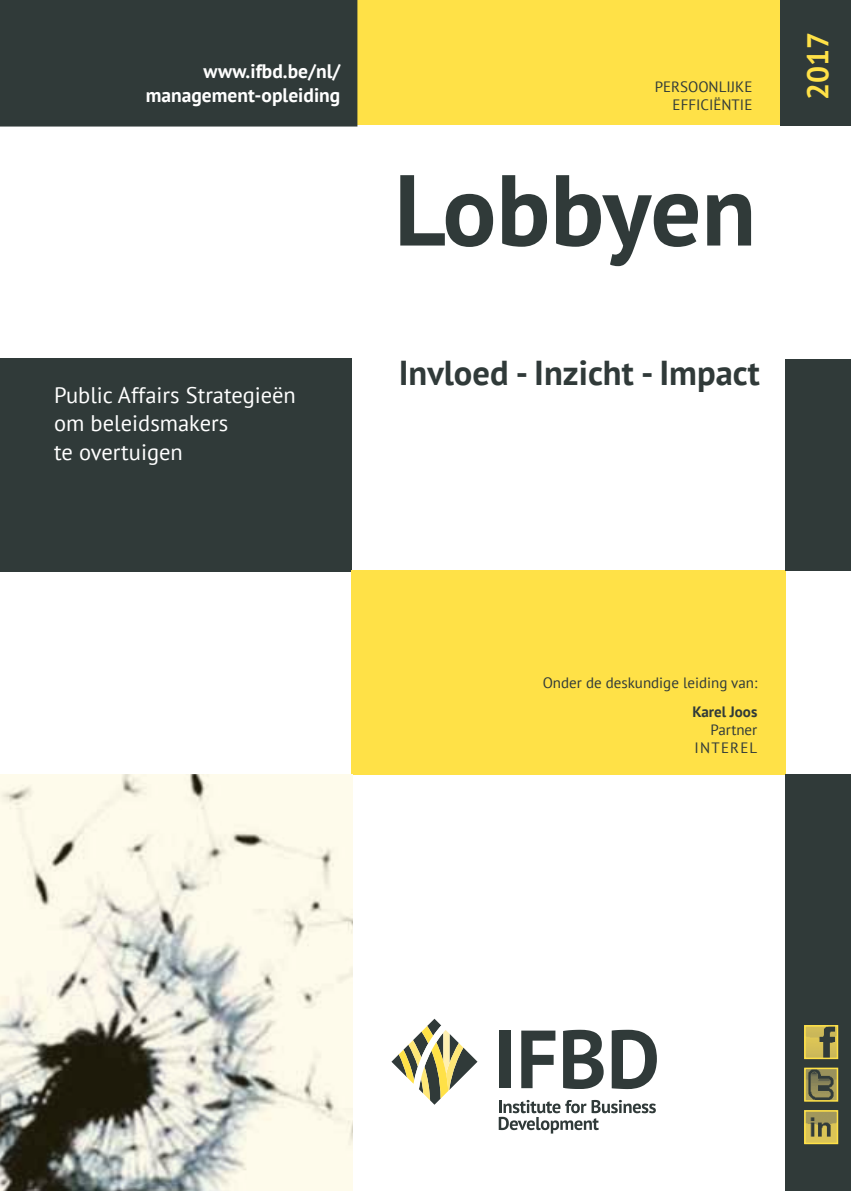
<style>
.page{position:relative;width:851px;height:1191px;background:#fff}
.page>*{position:absolute;margin:0;border:0;box-sizing:border-box;transform-origin:0 0}
.t1{font:700 100.5px "PT Sans";letter-spacing:-.01em;color:#303a39}
.t2{font:700 34.5px "PT Sans";color:#303a39}
.t3{font:700 30px "PT Sans";color:#ffe147}
.t4{font:22.5px/28.5px "PT Sans";color:#fff}
.t5{font:700 19.5px/24px "PT Sans";color:#fff;text-align:right}
.t6{font:15px/18px "PT Sans";color:#303a39;text-align:right}
.t7{font:15px/18px "PT Sans";letter-spacing:.055em;color:#303a39;text-align:right}
.t8{font:700 15px "PT Sans";color:#303a39}
</style>
<div class="page">
<div style="left:357px;top:0;width:432px;height:125px;background:#ffe147"></div>
<div style="left:0;top:358px;width:351px;height:213px;background:#303a39"></div>
<div style="left:352px;top:571px;width:433px;height:204px;background:#ffe147"></div>
<svg style="left:391px;top:1018px;width:86px;height:86px"></svg>
<div style="left:499px;top:1030px;width:11px;height:58px;background:#303a39"></div>
<svg style="left:521px;top:1030px;width:34px;height:58px"></svg>
<svg style="left:563px;top:1029px;width:40px;height:60px"></svg>
<svg style="left:611px;top:1029px;width:45px;height:60px"></svg>
<svg style="left:498px;top:1100px;width:157px;height:33px"></svg>
<img style="left:0;top:775px;width:352px;height:416px">
<div style="left:785px;top:359px;width:65px;height:211px;background:#303a39"></div>
<div style="left:780px;top:0;width:70px;height:125px;background:#303a39"></div>
<div style="left:785px;top:775px;width:65px;height:416px;background:#303a39"></div>
<div style="left:0;top:0;width:357px;height:126px;background:#303a39"></div>
<img style="left:807px;top:1028px;width:28px;height:28px">
<div style="left:804px;top:1025px;width:34px;height:34px;border:2px solid #ffe147"></div>
<img style="left:807px;top:1070px;width:28px;height:28px">
<div style="left:804px;top:1067px;width:34px;height:34px;border:2px solid #ffe147"></div>
<img style="left:807px;top:1113px;width:28px;height:28px">
<div style="left:804px;top:1110px;width:34px;height:34px;border:2px solid #ffe147"></div>
<p class="t5" style="left:146px;top:59px;width:196px">www.ifbd.be/nl/ management-opleiding</p>
<p class="t4" style="left:54px;top:380px;width:243px">Public Affairs Strategieën om beleidsmakers<br>te overtuigen</p>
<p class="t6" style="left:654px;top:77px;width:99px">PERSOONLIJKE<br>EFFICIËNTIE</p>
<h1 class="t1" style="left:394px;top:143px;width:363px">Lobbyen</h1>
<h2 class="t2" style="left:398px;top:350px;width:362px">Invloed - Inzicht - Impact</h2>
<h3 class="t3" style="left:797px;top:100px;width:70px;rotate:-90deg">2017</h3>
<p class="t6" style="left:542px;top:673px;width:216px">Onder de deskundige leiding van:</p>
<p class="t8" style="left:692px;top:702px;width:66px">Karel Joos</p>
<p class="t7" style="left:694px;top:720px;width:64px">Partner<br>INTEREL</p>
</div>
